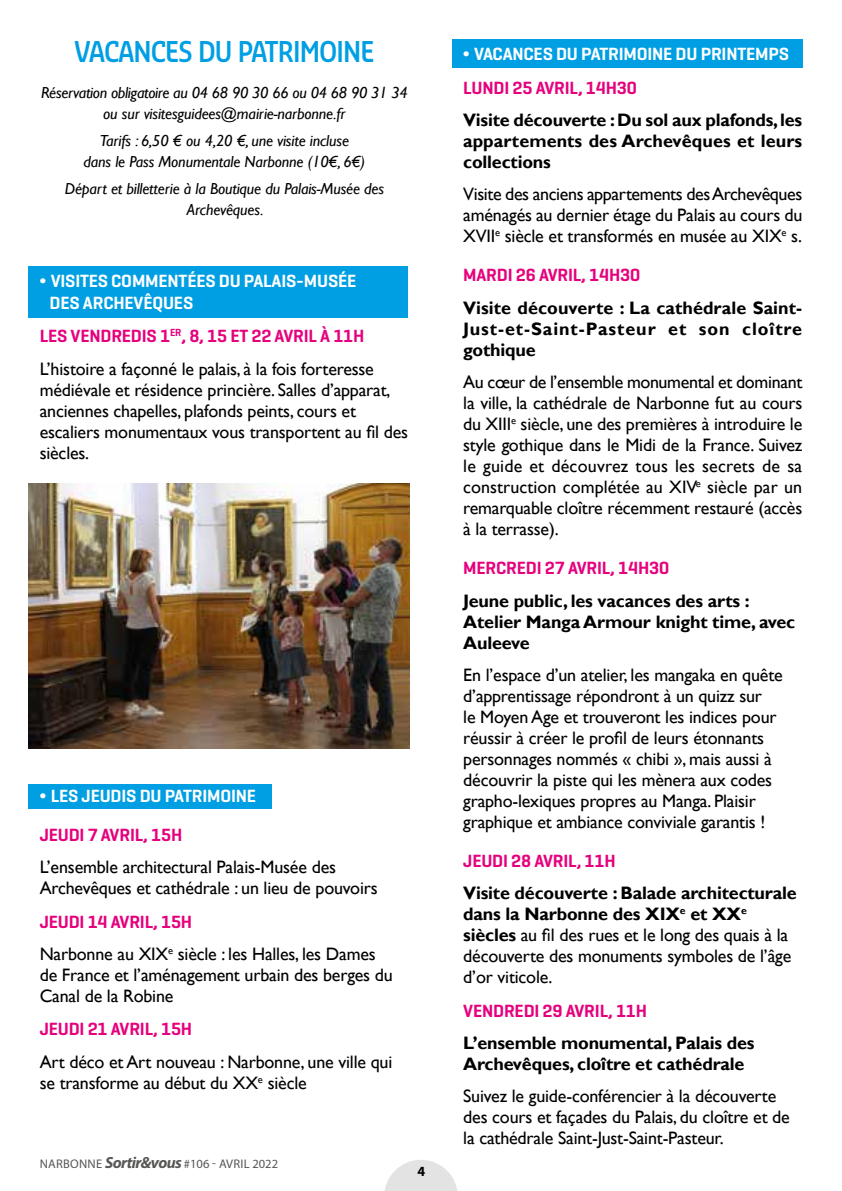
<style>
.page{position:relative;width:842px;height:1191px;background:#fff}
.page>*{position:absolute;margin:0;border:0;box-sizing:border-box;transform-origin:0 0}
.t1{font:600 28px "Sansa Con Pro";letter-spacing:-.03em;color:#009fe3;scale:.95 1}
.t2{font:18px/21px "Gill Sans";letter-spacing:-.01em;color:#000}
.t3{font:700 18px/21px "Gill Sans";letter-spacing:-.01em;color:#000;text-align:justify}
.t4{font:600 18px "Geogrotesque";letter-spacing:-.01em;color:#e6007d}
.t5{font:600 18px/22px "Geogrotesque";letter-spacing:-.01em;color:#fff}
.t6{font:italic 16px/21px "Gill Sans";letter-spacing:-.01em;color:#000;text-align:center}
.t7{font:700 14px "Myriad Pro";color:#000}
.t8{font:12.6px "Myriad Pro";letter-spacing:.02em;color:#575756}
.s1{font-family:"Gill Sans";font-weight:700}
.s2{color:#e6007d}
.s3{font-weight:700;font-style:italic;font-size:16.2px}
.s4{font-weight:700}
</style>
<div class="page">
<div style="left:28px;top:784px;width:244px;height:25px;background:#009fe3"></div>
<div style="left:28px;top:266px;width:380px;height:51px;background:#009fe3"></div>
<div style="left:452px;top:40px;width:350px;height:28px;background:#009fe3"></div>
<img style="left:28px;top:483px;width:382px;height:265px">
<svg style="left:385px;top:1160px;width:72px;height:31px"></svg>
<h1 class="t1" style="left:74px;top:33px;width:317px">VACANCES DU PATRIMOINE</h1>
<p class="t6" style="left:41px;top:83px;width:368px">Réservation obligatoire au 04 68 90 30 66 ou 04 68 90 31 34 ou sur visitesguidees@mairie-narbonne.fr</p>
<p class="t6" style="left:84px;top:130px;width:283px">Tarifs : 6,50 € ou 4,20 €, une visite incluse<br>dans le Pass Monumentale Narbonne (10€, 6€)</p>
<p class="t6" style="left:65px;top:178px;width:321px">Départ et billetterie à la Boutique du Palais-Musée des<br>Archevêques.</p>
<p class="t5" style="left:50px;top:270px;width:308px;text-indent:-10px"><span class="s1">•</span> VISITES COMMENTÉES DU PALAIS-MUSÉE<br>DES ARCHEVÊQUES</p>
<p class="t4" style="left:40px;top:325px;width:326px">LES VENDREDIS 1<sup>ER</sup>, 8, 15 ET 22 AVRIL À 11H</p>
<p class="t2" style="left:40px;top:358px;width:370px">L’histoire a façonné le palais, à la fois forteresse médiévale et résidence princière. Salles d’apparat, anciennes chapelles, plafonds peints, cours et escaliers monumentaux vous transportent au fil des siècles.</p>
<p class="t5" style="left:40px;top:776px;width:218px;line-height:39px"><span class="s1">•</span> LES JEUDIS DU PATRIMOINE<br><span class="s2">JEUDI 7 AVRIL, 15H</span></p>
<p class="t2" style="left:40px;top:857px;width:339px">L’ensemble architectural Palais-Musée des<br>Archevêques et cathédrale : un lieu de pouvoirs</p>
<p class="t4" style="left:40px;top:910px;width:154px">JEUDI 14 AVRIL, 15H</p>
<p class="t2" style="left:40px;top:944px;width:355px">Narbonne au XIX<sup>e</sup> siècle : les Halles, les Dames de France et l’aménagement urbain des berges du<br>Canal de la Robine</p>
<p class="t4" style="left:40px;top:1018px;width:154px">JEUDI 21 AVRIL, 15H</p>
<p class="t2" style="left:40px;top:1051px;width:354px">Art déco et Art nouveau : Narbonne, une ville qui se transforme au début du XX<sup>e</sup> siècle</p>
<p class="t8" style="left:40px;top:1155px;width:240px">NARBONNE <span class="s3">Sortir&amp;vous</span> #106 - AVRIL 2022</p>
<p class="t7" style="left:418px;top:1162px;width:9px">4</p>
<p class="t5" style="left:463px;top:37px;width:327px;line-height:33.4px"><span class="s1">•</span> VACANCES DU PATRIMOINE DU PRINTEMPS<br><span class="s2">LUNDI 25 AVRIL, 14H30</span></p>
<p class="t3" style="left:463px;top:110px;width:340px">Visite découverte : Du sol aux plafonds, les appartements des Archevêques et leurs collections</p>
<p class="t2" style="left:463px;top:184px;width:341px;text-align:justify">Visite des anciens appartements des Archevêques aménagés au dernier étage du Palais au cours du XVII<sup>e</sup> siècle et transformés en musée au XIX<sup>e</sup> s.</p>
<p class="t4" style="left:463px;top:264px;width:178px">MARDI 26 AVRIL, 14H30</p>
<p class="t3" style="left:463px;top:297px;width:340px">Visite découverte : La cathédrale Saint-Just-et-Saint-Pasteur et son cloître gothique</p>
<p class="t2" style="left:463px;top:372px;width:341px;text-align:justify">Au cœur de l’ensemble monumental et dominant la ville, la cathédrale de Narbonne fut au cours du XIII<sup>e</sup> siècle, une des premières à introduire le style gothique dans le Midi de la France. Suivez le guide et découvrez tous les secrets de sa construction complétée au XIV<sup>e</sup> siècle par un remarquable cloître récemment restauré (accès à la terrasse).</p>
<p class="t4" style="left:463px;top:557px;width:207px">MERCREDI 27 AVRIL, 14H30</p>
<p class="t3" style="left:463px;top:590px;width:333px;text-align:left">Jeune public, les vacances des arts :<br>Atelier Manga Armour knight time, avec<br>Auleeve</p>
<p class="t2" style="left:463px;top:664px;width:321px">En l’espace d’un atelier, les mangaka en quête d’apprentissage répondront à un quizz sur<br>le Moyen Age et trouveront les indices pour réussir à créer le profil de leurs étonnants personnages nommés « chibi », mais aussi à découvrir la piste qui les mènera aux codes grapho-lexiques propres au Manga. Plaisir graphique et ambiance conviviale garantis !</p>
<p class="t4" style="left:463px;top:849px;width:154px">JEUDI 28 AVRIL, 11H</p>
<p class="t2" style="left:463px;top:883px;width:335px"><span class="s4">Visite découverte : Balade architecturale dans la Narbonne des XIX</span><sup>e</sup> <span class="s4">et XX</span><sup>e </sup><span class="s4">siècles</span> au fil des rues et le long des quais à la découverte des monuments symboles de l’âge d’or viticole.</p>
<p class="t4" style="left:463px;top:999px;width:185px">VENDREDI 29 AVRIL, 11H</p>
<p class="t3" style="left:463px;top:1033px;width:293px">L’ensemble monumental, Palais des<br>Archevêques, cloître et cathédrale</p>
<p class="t2" style="left:463px;top:1086px;width:328px">Suivez le guide-conférencier à la découverte des cours et façades du Palais, du cloître et de la cathédrale Saint-Just-Saint-Pasteur.</p>
</div>
